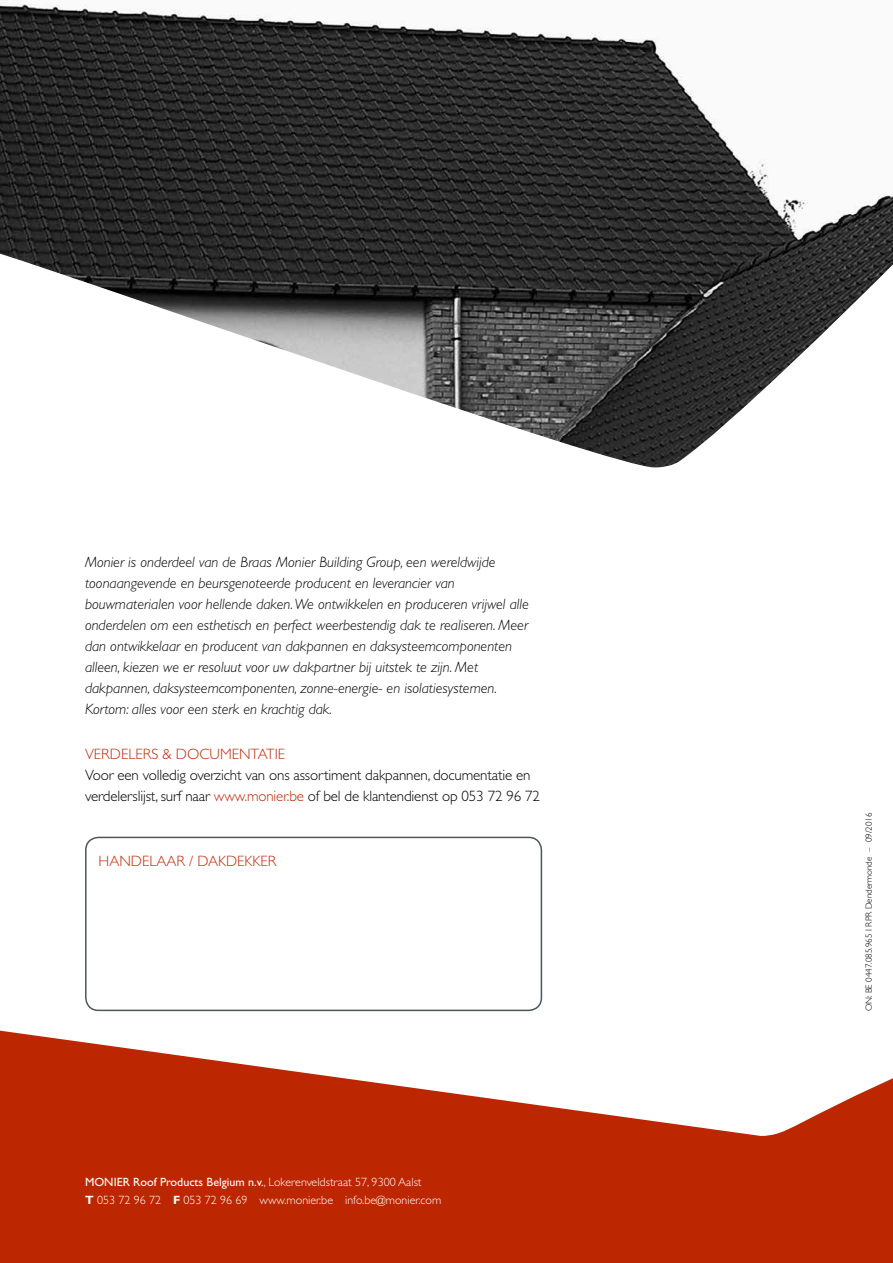
<style>
.page{position:relative;width:893px;height:1263px;background:#fff}
.page>*{position:absolute;margin:0;border:0;box-sizing:border-box;transform-origin:0 0}
.t1{font:italic 300 15px/21px "Gill Sans Std";color:#000}
.t2{font:300 15px/21px "Gill Sans Std";letter-spacing:-.01em;color:#000}
.t3{font:300 15px "Gill Sans Std";color:#be2c0a}
.t4{font:300 12px/18px "Gill Sans Std";color:#fff}
.t5{font:300 9px "Gill Sans Std";color:#000}
.s1{color:#be2c0a}
.s2{font-weight:400}
.s3{font-weight:700}
</style>
<div class="page">
<svg style="left:0;top:1030px;width:893px;height:233px;fill:#bc2701"></svg>
<img style="left:0;top:3px;width:893px;height:464px">
<div style="left:85px;top:837px;width:457px;height:174px;border:2px solid #4c565c;border-radius:13px"></div>
<p class="t1" style="left:85px;top:552px;width:445px">Monier is onderdeel van de Braas Monier Building Group, een wereldwijde toonaangevende en beursgenoteerde producent en leverancier van bouwmaterialen voor hellende daken. We ontwikkelen en produceren vrijwel alle onderdelen om een esthetisch en perfect weerbestendig dak te realiseren. Meer dan ontwikkelaar en producent van dakpannen en daksysteemcomponenten alleen, kiezen we er resoluut voor uw dakpartner bij uitstek te zijn. Met dakpannen, daksysteemcomponenten, zonne-energie- en isolatiesystemen.<br>Kortom: alles voor een sterk en krachtig dak.</p>
<p class="t3" style="left:85px;top:746px;width:202px">VERDELERS &amp; DOCUMENTATIE</p>
<p class="t2" style="left:85px;top:765px;width:456px">Voor een volledig overzicht van ons assortiment dakpannen, documentatie en verdelerslijst, surf naar <span class="s1">www.monier.be</span> of bel de klantendienst op 053 72 96 72</p>
<p class="t3" style="left:99px;top:853px;width:179px">HANDELAAR / DAKDEKKER</p>
<p class="t4" style="left:85px;top:1173px;width:358px"><span class="s2">MONIER Roof Products Belgium n.v.</span>, Lokerenveldstraat 57, 9300 Aalst<br><span class="s3">T</span> 053 72 96 72 <span class="s3">F</span> 053 72 96 69 www.monier.be info.be@monier.com</p>
<p class="t5" style="left:864px;top:1011px;width:200px;rotate:-90deg">ON: BE 0447.085.965 I RPR Dendermonde – 09/2016</p>
</div>
